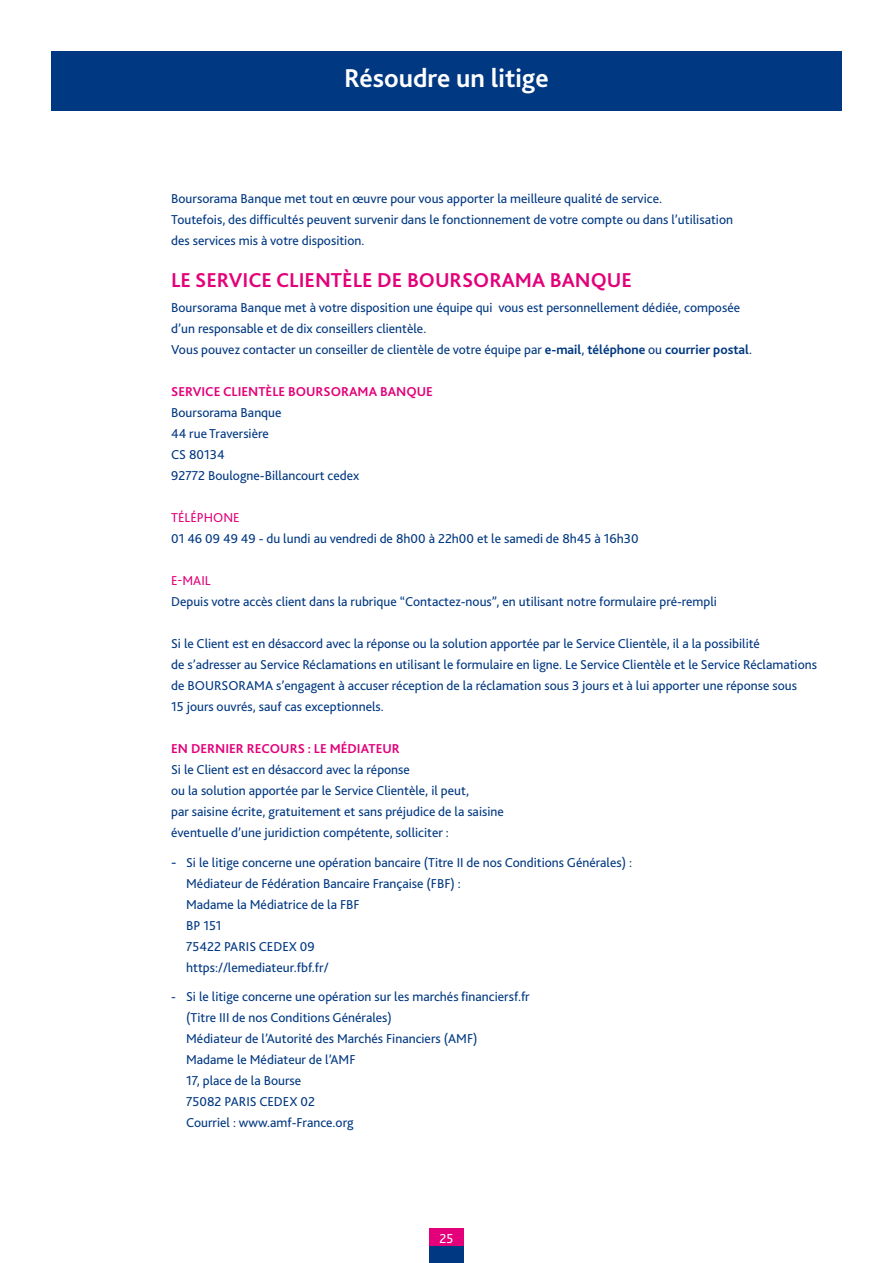
<style>
.page{position:relative;width:893px;height:1263px;background:#fff}
.page>*{position:absolute;margin:0;border:0;box-sizing:border-box;transform-origin:0 0}
.t1{font:700 27px "Bliss 2";color:#fff}
.t2{font:700 21px "Bliss 2";color:#e3007a}
.t3{font:13.5px/21px "Bliss 2";color:#003882}
.t4{font:700 13.5px "Bliss 2";color:#e3007a}
.t5{font:13.5px "Bliss 2";color:#e3007a}
.t6{font:13.5px "Bliss 2";color:#fff}
.s1{font-weight:700}
.s2{font-size:15px}
</style>
<div class="page">
<div style="left:429px;top:1229px;width:34px;height:17px;background:#e3007a"></div>
<div style="left:429px;top:1246px;width:34px;height:17px;background:#003882"></div>
<div style="left:51px;top:51px;width:791px;height:60px;background:#003882"></div>
<p class="t1" style="left:344px;top:62px;width:206px">Résoudre un litige</p>
<p class="t3" style="left:171px;top:188px;width:563px">Boursorama Banque met tout en œuvre pour vous apporter la meilleure qualité de service.<br>Toutefois, des difficultés peuvent survenir dans le fonctionnement de votre compte ou dans l’utilisation des services mis à votre disposition.</p>
<p class="t2" style="left:171px;top:267px;width:462px">LE SERVICE CLIENTÈLE DE BOURSORAMA BANQUE</p>
<p class="t3" style="left:171px;top:297px;width:570px">Boursorama Banque met à votre disposition une équipe qui vous est personnellement dédiée, composée d’un responsable et de dix conseillers clientèle.</p>
<p class="t3" style="left:171px;top:339px;width:582px">Vous pouvez contacter un conseiller de clientèle de votre équipe par <span class="s1">e-mail</span>, <span class="s1">téléphone</span> ou <span class="s1">courrier postal</span>.</p>
<p class="t4" style="left:171px;top:383px;width:263px">SERVICE CLIENTÈLE BOURSORAMA BANQUE</p>
<p class="t3" style="left:171px;top:402px;width:112px">Boursorama Banque</p>
<p class="t3" style="left:171px;top:423px;width:99px">44 rue Traversière</p>
<p class="t3" style="left:171px;top:444px;width:55px">CS 80134</p>
<p class="t3" style="left:171px;top:465px;width:190px">92772 Boulogne-Billancourt cedex</p>
<p class="t5" style="left:171px;top:509px;width:70px">TÉLÉPHONE</p>
<p class="t3" style="left:171px;top:528px;width:469px">01 46 09 49 49 - du lundi au vendredi de 8h00 à 22h00 et le samedi de 8h45 à 16h30</p>
<p class="t5" style="left:171px;top:572px;width:41px">E-MAIL</p>
<p class="t3" style="left:171px;top:591px;width:547px">Depuis votre accès client dans la rubrique “Contactez-nous”, en utilisant notre formulaire pré-rempli</p>
<p class="t3" style="left:171px;top:633px;width:647px">Si le Client est en désaccord avec la réponse ou la solution apportée par le Service Clientèle, il a la possibilité<br>de s’adresser au Service Réclamations en utilisant le formulaire en ligne. Le Service Clientèle et le Service Réclamations de BOURSORAMA s’engagent à accuser réception de la réclamation sous 3 jours et à lui apporter une réponse sous<br>15 jours ouvrés, sauf cas exceptionnels.</p>
<p class="t4" style="left:171px;top:740px;width:230px">EN DERNIER RECOURS : LE MÉDIATEUR</p>
<p class="t3" style="left:171px;top:759px;width:334px">Si le Client est en désaccord avec la réponse<br>ou la solution apportée par le Service Clientèle, il peut,<br>par saisine écrite, gratuitement et sans préjudice de la saisine</p>
<p class="t3" style="left:171px;top:822px;width:279px">éventuelle d’une juridiction compétente, solliciter :</p>
<p class="t3" style="left:171px;top:851px;width:462px"><span class="s2">-</span> Si le litige concerne une opération bancaire (Titre II de nos Conditions Générales) :</p>
<p class="t3" style="left:186px;top:872px;width:276px">Médiateur de Fédération Bancaire Française (FBF) :</p>
<p class="t3" style="left:186px;top:893px;width:175px">Madame la Médiatrice de la FBF</p>
<p class="t3" style="left:186px;top:914px;width:37px">BP 151</p>
<p class="t3" style="left:186px;top:935px;width:130px">75422 PARIS CEDEX 09</p>
<p class="t3" style="left:186px;top:956px;width:144px">https://lemediateur.fbf.fr/</p>
<p class="t3" style="left:171px;top:986px;width:360px">- Si le litige concerne une opération sur les marchés financiersf.fr</p>
<p class="t3" style="left:186px;top:1007px;width:207px">(Titre III de nos Conditions Générales)</p>
<p class="t3" style="left:186px;top:1028px;width:293px">Médiateur de l’Autorité des Marchés Financiers (AMF)</p>
<p class="t3" style="left:186px;top:1049px;width:171px">Madame le Médiateur de l’AMF</p>
<p class="t3" style="left:186px;top:1070px;width:117px">17, place de la Bourse</p>
<p class="t3" style="left:186px;top:1091px;width:130px">75082 PARIS CEDEX 02</p>
<p class="t3" style="left:186px;top:1112px;width:169px">Courriel : www.amf-France.org</p>
<p class="t6" style="left:440px;top:1230px;width:15px">25</p>
</div>
